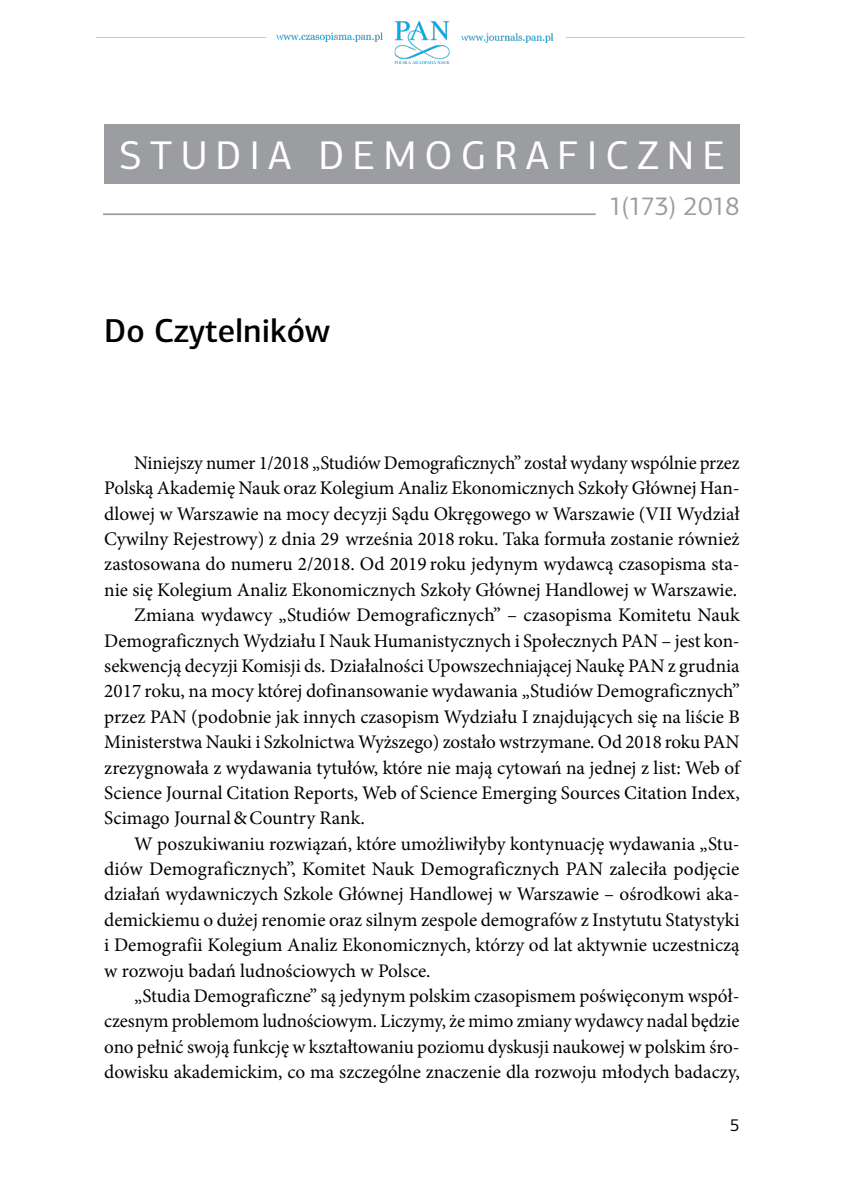
<style>
.page{position:relative;width:844px;height:1191px;background:#fff}
.page>*{position:absolute;margin:0;border:0;box-sizing:border-box;transform-origin:0 0}
.t1{font:40.25px "PF Centro Sans Pro";letter-spacing:.2em;color:#fff}
.t2{font:500 33.25px "PF Centro Sans Pro";color:#000}
.t3{font:26.25px "PF Centro Sans Pro";color:#9b9da1}
.t4{font:19.25px "Minion Pro";letter-spacing:-.005em;color:#000}
.t5{font:17.5px "PF Centro Sans Pro";color:#000}
</style>
<div class="page">
<img style="left:96px;top:21px;width:649px;height:43px">
<div style="left:104px;top:124px;width:635px;height:60px;background:#9b9da1"></div>
<hr style="left:103px;top:213px;width:492px;height:2px;background:#9b9da1">
<h1 class="t1" style="left:119px;top:131px;width:607px">STUDIA DEMOGRAFICZNE</h1>
<h3 class="t3" style="left:609px;top:190px;width:131px">1(173) 2018</h3>
<h2 class="t2" style="left:104px;top:310px;width:227px">Do Czytelników</h2>
<p class="t4" style="left:134px;top:450px;width:607px">Niniejszy numer 1/2018 „Studiów Demograficznych” został wydany wspólnie przez</p>
<p class="t4" style="left:104px;top:475px;width:636px">Polską Akademię Nauk oraz Kolegium Analiz Ekonomicznych Szkoły Głównej Han-</p>
<p class="t4" style="left:104px;top:500px;width:636px">dlowej w Warszawie na mocy decyzji Sądu Okręgowego w Warszawie (VII Wydział</p>
<p class="t4" style="left:104px;top:526px;width:636px">Cywilny Rejestrowy) z dnia 29 września 2018 roku. Taka formuła zostanie również</p>
<p class="t4" style="left:104px;top:551px;width:636px">zastosowana do numeru 2/2018. Od 2019 roku jedynym wydawcą czasopisma sta-</p>
<p class="t4" style="left:104px;top:577px;width:634px">nie się Kolegium Analiz Ekonomicznych Szkoły Głównej Handlowej w Warszawie.</p>
<p class="t4" style="left:134px;top:602px;width:607px">Zmiana wydawcy „Studiów Demograficznych” – czasopisma Komitetu Nauk</p>
<p class="t4" style="left:104px;top:627px;width:636px">Demograficznych Wydziału I Nauk Humanistycznych i Społecznych PAN – jest kon-</p>
<p class="t4" style="left:104px;top:653px;width:636px">sekwencją decyzji Komisji ds. Działalności Upowszechniającej Naukę PAN z grudnia</p>
<p class="t4" style="left:104px;top:678px;width:636px">2017 roku, na mocy której dofinansowanie wydawania „Studiów Demograficznych”</p>
<p class="t4" style="left:104px;top:703px;width:636px">przez PAN (podobnie jak innych czasopism Wydziału I znajdujących się na liście B</p>
<p class="t4" style="left:104px;top:729px;width:636px">Ministerstwa Nauki i Szkolnictwa Wyższego) zostało wstrzymane. Od 2018 roku PAN</p>
<p class="t4" style="left:104px;top:754px;width:637px">zrezygnowała z wydawania tytułów, które nie mają cytowań na jednej z list: Web of</p>
<p class="t4" style="left:104px;top:780px;width:636px">Science Journal Citation Reports, Web of Science Emerging Sources Citation Index,</p>
<p class="t4" style="left:104px;top:805px;width:262px">Scimago Journal&amp;Country Rank.</p>
<p class="t4" style="left:134px;top:830px;width:607px">W poszukiwaniu rozwiązań, które umożliwiłyby kontynuację wydawania „Stu-</p>
<p class="t4" style="left:104px;top:856px;width:636px">diów Demograficznych”, Komitet Nauk Demograficznych PAN zaleciła podjęcie</p>
<p class="t4" style="left:104px;top:881px;width:636px">działań wydawniczych Szkole Głównej Handlowej w Warszawie – ośrodkowi aka-</p>
<p class="t4" style="left:104px;top:906px;width:636px">demickiemu o dużej renomie oraz silnym zespole demografów z Instytutu Statystyki</p>
<p class="t4" style="left:104px;top:932px;width:636px">i Demografii Kolegium Analiz Ekonomicznych, którzy od lat aktywnie uczestniczą</p>
<p class="t4" style="left:104px;top:957px;width:328px">w rozwoju badań ludnościowych w Polsce.</p>
<p class="t4" style="left:134px;top:983px;width:607px">„Studia Demograficzne” są jedynym polskim czasopismem poświęconym współ-</p>
<p class="t4" style="left:104px;top:1008px;width:636px">czesnym problemom ludnościowym. Liczymy, że mimo zmiany wydawcy nadal będzie</p>
<p class="t4" style="left:104px;top:1033px;width:636px">ono pełnić swoją funkcję w kształtowaniu poziomu dyskusji naukowej w polskim śro-</p>
<p class="t4" style="left:104px;top:1059px;width:636px">dowisku akademickim, co ma szczególne znaczenie dla rozwoju młodych badaczy,</p>
<p class="t5" style="left:729px;top:1115px;width:11px">5</p>
</div>
